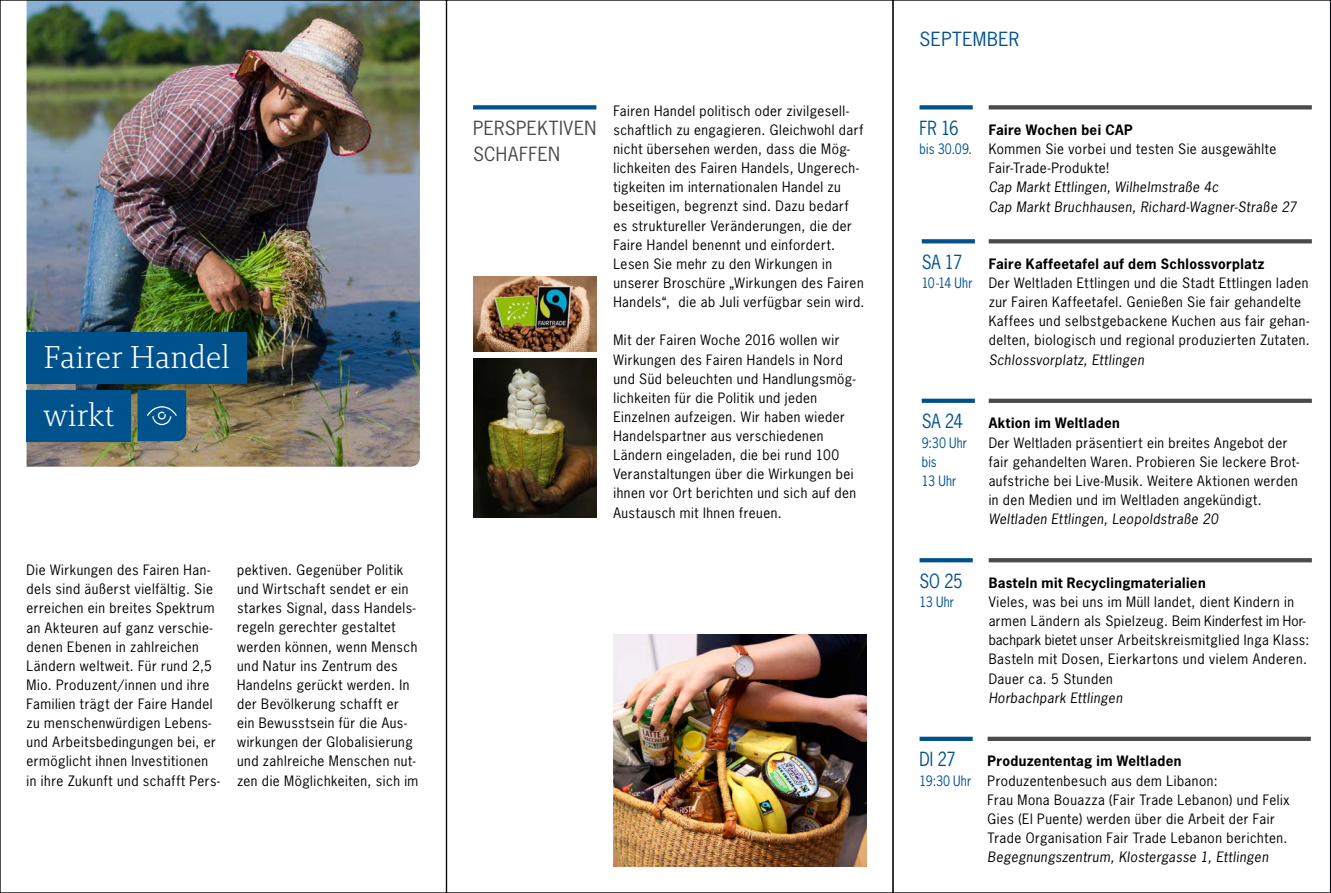
<style>
.page{position:relative;width:1331px;height:893px;background:#fff}
.page>*{position:absolute;margin:0;border:0;box-sizing:border-box;transform-origin:0 0}
.t1{font:300 32.25px/57.4px "Brando";color:#fff}
.t2{font:18.3px "News Gothic";color:#00528d;scale:.9 1}
.t3{font:18.3px/25.5px "News Gothic";letter-spacing:.02em;color:#4a4a49}
.t4{font:18.3px "News Gothic";letter-spacing:.025em;color:#00528d}
.t5{font:13.5px/19.2px "News Gothic";letter-spacing:.04em;color:#000}
.t6{font:italic 13.5px/19.2px "News Gothic";letter-spacing:.035em;color:#000}
.t7{font:700 13.5px "News Gothic";letter-spacing:.03em;color:#000}
.t8{font:13.5px/19.2px "News Gothic";letter-spacing:.015em;color:#00528d;scale:.9 1}
</style>
<div class="page">
<img style="left:27px;top:2px;width:393px;height:465px">
<img style="left:613px;top:634px;width:253px;height:232px">
<svg style="left:989px;top:558px;width:323px;height:4px"></svg>
<svg style="left:989px;top:239px;width:323px;height:4px"></svg>
<svg style="left:989px;top:105px;width:323px;height:4px"></svg>
<svg style="left:989px;top:399px;width:323px;height:4px"></svg>
<hr style="left:988px;top:737px;width:323px;height:4px;background:#4a4a49">
<hr style="left:919px;top:737px;width:54px;height:4px;background:#00528d">
<svg style="left:919px;top:558px;width:54px;height:4px"></svg>
<svg style="left:922px;top:239px;width:53px;height:4px"></svg>
<svg style="left:919px;top:105px;width:54px;height:4px"></svg>
<svg style="left:922px;top:399px;width:53px;height:4px"></svg>
<div style="left:27px;top:333px;width:220px;height:51px;background:#00528d"></div>
<div style="left:27px;top:390px;width:104px;height:51px;background:#00528d"></div>
<svg style="left:138px;top:390px;width:48px;height:51px;background:#0c5991"></svg>
<svg style="left:473px;top:105px;width:123px;height:4px"></svg>
<hr style="left:1330px;top:0;width:1px;height:893px;background:#83d0f5">
<img style="left:473px;top:358px;width:123px;height:160px">
<img style="left:473px;top:276px;width:123px;height:75px">
<h1 class="t1" style="left:44px;top:328px;width:188px">Fairer Handel wirkt</h1>
<p class="t5" style="left:27px;top:560px;width:195px">Die Wirkungen des Fairen Han&shy;dels sind äußerst vielfältig. Sie erreichen ein breites Spektrum an Akteuren auf ganz verschie&shy;denen Ebenen in zahlreichen<br>Ländern weltweit. Für rund 2,5<br>Mio. Produzent/innen und ihre<br>Familien trägt der Faire Handel zu menschenwürdigen Lebens&shy;und Arbeitsbedingungen bei, er ermöglicht ihnen Investitionen in ihre Zukunft und schafft Pers-</p>
<p class="t5" style="left:237px;top:560px;width:183px">pektiven. Gegenüber Politik und Wirtschaft sendet er ein starkes Signal, dass Handels&shy;regeln gerechter gestaltet werden können, wenn Mensch und Natur ins Zentrum des<br>Handelns gerückt werden. In der Bevölkerung schafft er ein Bewusstsein für die Aus&shy;wirkungen der Globalisierung und zahlreiche Menschen nut&shy;zen die Möglichkeiten, sich im</p>
<h2 class="t3" style="left:473px;top:115px;width:125px">PERSPEKTIVEN<br>SCHAFFEN</h2>
<p class="t5" style="left:613px;top:101px;width:252px">Fairen Handel politisch oder zivilgesell&shy;schaftlich zu engagieren. Gleichwohl darf nicht übersehen werden, dass die Mög&shy;lichkeiten des Fairen Handels, Ungerech&shy;tigkeiten im internationalen Handel zu beseitigen, begrenzt sind. Dazu bedarf es struktureller Veränderungen, die der Faire Handel benennt und einfordert.<br>Lesen Sie mehr zu den Wirkungen in unserer Broschüre „Wirkungen des Fairen Handels“, die ab Juli verfügbar sein wird.</p>
<p class="t5" style="left:613px;top:330px;width:244px">Mit der Fairen Woche 2016 wollen wir Wirkungen des Fairen Handels in Nord und Süd beleuchten und Handlungsmög&shy;lichkeiten für die Politik und jeden Einzelnen aufzeigen. Wir haben wieder Handelspartner aus verschiedenen Ländern eingeladen, die bei rund 100<br>Veranstaltungen über die Wirkungen bei ihnen vor Ort berichten und sich auf den Austausch mit Ihnen freuen.</p>
<h2 class="t4" style="left:920px;top:27px;width:101px">SEPTEMBER</h2>
<h2 class="t2" style="left:919px;top:116px;width:45px">FR 16</h2>
<p class="t8" style="left:919px;top:139px;width:60px">bis 30.09.</p>
<h2 class="t2" style="left:922px;top:250px;width:47px">SA 17</h2>
<p class="t8" style="left:922px;top:273px;width:58px">10-14 Uhr</p>
<p class="t7" style="left:989px;top:121px;width:145px">Faire Wochen bei CAP</p>
<p class="t5" style="left:989px;top:139px;width:289px">Kommen Sie vorbei und testen Sie ausgewählte<br>Fair-Trade-Produkte!</p>
<p class="t6" style="left:989px;top:177px;width:309px">Cap Markt Ettlingen, Wilhelmstraße 4c<br>Cap Markt Bruchhausen, Richard-Wagner-Straße 27</p>
<p class="t7" style="left:989px;top:255px;width:277px">Faire Kaffeetafel auf dem Schlossvorplatz</p>
<p class="t5" style="left:989px;top:273px;width:323px">Der Weltladen Ettlingen und die Stadt Ettlingen laden zur Fairen Kaffeetafel. Genießen Sie fair gehandelte Kaffees und selbstgebackene Kuchen aus fair gehan&shy;delten, biologisch und regional produzierten Zutaten.</p>
<p class="t6" style="left:989px;top:349px;width:157px">Schlossvorplatz, Ettlingen</p>
<h2 class="t2" style="left:922px;top:410px;width:47px">SA 24</h2>
<p class="t8" style="left:922px;top:432px;width:52px">9:30 Uhr bis<br>13 Uhr</p>
<h2 class="t2" style="left:919px;top:569px;width:49px">SO 25</h2>
<p class="t8" style="left:919px;top:592px;width:40px">13 Uhr</p>
<p class="t7" style="left:989px;top:414px;width:133px">Aktion im Weltladen</p>
<p class="t5" style="left:989px;top:432px;width:312px">Der Weltladen präsentiert ein breites Angebot der fair gehandelten Waren. Probieren Sie leckere Brot&shy;aufstriche bei Live-Musik. Weitere Aktionen werden in den Medien und im Weltladen angekündigt.</p>
<p class="t6" style="left:989px;top:509px;width:231px">Weltladen Ettlingen, Leopoldstraße 20</p>
<p class="t7" style="left:989px;top:574px;width:218px">Basteln mit Recyclingmaterialien</p>
<p class="t5" style="left:989px;top:592px;width:322px">Vieles, was bei uns im Müll landet, dient Kindern in armen Ländern als Spielzeug. Beim Kinderfest im Hor&shy;bachpark bietet unser Arbeitskreismitglied Inga Klass:<br>Basteln mit Dosen, Eierkartons und vielem Anderen.<br>Dauer ca. 5 Stunden</p>
<p class="t6" style="left:989px;top:687px;width:135px">Horbachpark Ettlingen</p>
<h2 class="t2" style="left:919px;top:748px;width:42px">DI 27</h2>
<p class="t8" style="left:919px;top:770px;width:59px">19:30 Uhr</p>
<p class="t7" style="left:988px;top:752px;width:195px">Produzententag im Weltladen</p>
<p class="t5" style="left:988px;top:770px;width:303px">Produzentenbesuch aus dem Libanon:<br>Frau Mona Bouazza (Fair Trade Lebanon) und Felix Gies (El Puente) werden über die Arbeit der Fair Trade Organisation Fair Trade Lebanon berichten.</p>
<p class="t6" style="left:988px;top:847px;width:282px">Begegnungszentrum, Klostergasse 1, Ettlingen</p>
</div>
